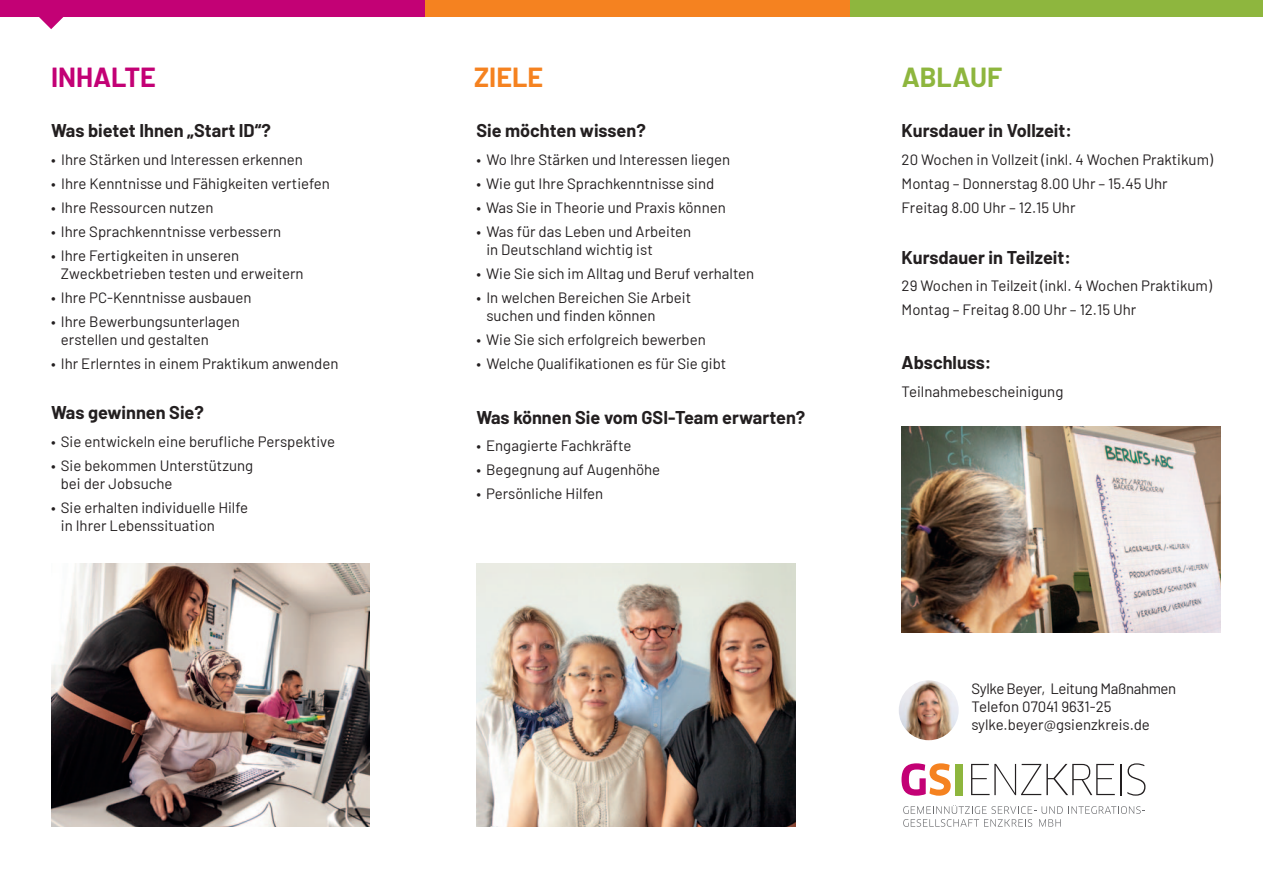
<style>
.page{position:relative;width:1263px;height:893px;background:#fff}
.page>*{position:absolute;margin:0;border:0;box-sizing:border-box;transform-origin:0 0}
.t1{font:700 27px "Barlow";color:#c30175}
.t2{font:700 27px "Barlow";color:#8eb63e}
.t3{font:700 27px "Barlow";color:#f58220}
.t4{font:700 18px "Barlow";color:#231f20}
.t5{font:15px "Barlow";color:#231f20}
.t6{font:15px "Barlow";letter-spacing:-.025em;color:#231f20}
</style>
<div class="page">
<svg style="left:0;top:0;width:425px;height:29px"></svg>
<div style="left:425px;top:0;width:425px;height:17px;background:#f58220"></div>
<div style="left:850px;top:0;width:413px;height:17px;background:#8eb63e"></div>
<svg style="left:903px;top:805px;width:242px;height:22px"></svg>
<svg style="left:901px;top:763px;width:50px;height:33px"></svg>
<div style="left:955px;top:764px;width:7px;height:31px;background:#8eb63e"></div>
<svg style="left:971px;top:764px;width:144px;height:31px"></svg>
<hr style="left:1120px;top:764px;width:1px;height:31px;background:#231f20">
<svg style="left:1127px;top:763px;width:18px;height:33px"></svg>
<img style="left:51px;top:563px;width:319px;height:264px">
<img style="left:901px;top:427px;width:319px;height:205px">
<img style="left:476px;top:563px;width:319px;height:264px">
<img style="left:899px;top:680px;width:60px;height:60px;border-radius:50%">
<p class="t1" style="left:51px;top:60px;width:106px">INHALTE</p>
<p class="t3" style="left:474px;top:60px;width:71px">ZIELE</p>
<p class="t2" style="left:902px;top:60px;width:102px">ABLAUF</p>
<p class="t4" style="left:51px;top:119px;width:221px">Was bietet Ihnen „Start ID“?</p>
<p class="t5" style="left:51px;top:150px;width:253px">• Ihre Stärken und Interessen erkennen</p>
<p class="t5" style="left:51px;top:174px;width:280px">• Ihre Kenntnisse und Fähigkeiten vertiefen</p>
<p class="t5" style="left:51px;top:198px;width:164px">• Ihre Ressourcen nutzen</p>
<p class="t5" style="left:51px;top:222px;width:232px">• Ihre Sprachkenntnisse verbessern</p>
<p class="t5" style="left:51px;top:246px;width:190px">• Ihre Fertigkeiten in unseren</p>
<p class="t5" style="left:61px;top:264px;width:244px">Zweckbetrieben testen und erweitern</p>
<p class="t5" style="left:51px;top:288px;width:202px">• Ihre PC-Kenntnisse ausbauen</p>
<p class="t5" style="left:51px;top:312px;width:190px">• Ihre Bewerbungsunterlagen</p>
<p class="t5" style="left:61px;top:330px;width:150px">erstellen und gestalten</p>
<p class="t5" style="left:51px;top:354px;width:289px">• Ihr Erlerntes in einem Praktikum anwenden</p>
<p class="t4" style="left:51px;top:401px;width:154px">Was gewinnen Sie?</p>
<p class="t5" style="left:51px;top:432px;width:285px">• Sie entwickeln eine berufliche Perspektive</p>
<p class="t5" style="left:51px;top:456px;width:204px">• Sie bekommen Unterstützung</p>
<p class="t5" style="left:61px;top:474px;width:113px">bei der Jobsuche</p>
<p class="t5" style="left:51px;top:498px;width:198px">• Sie erhalten individuelle Hilfe</p>
<p class="t5" style="left:61px;top:516px;width:156px">in Ihrer Lebenssituation</p>
<p class="t4" style="left:476px;top:119px;width:171px">Sie möchten wissen?</p>
<p class="t5" style="left:476px;top:150px;width:255px">• Wo Ihre Stärken und Interessen liegen</p>
<p class="t5" style="left:476px;top:174px;width:239px">• Wie gut Ihre Sprachkenntnisse sind</p>
<p class="t5" style="left:476px;top:198px;width:251px">• Was Sie in Theorie und Praxis können</p>
<p class="t5" style="left:476px;top:222px;width:216px">• Was für das Leben und Arbeiten</p>
<p class="t5" style="left:486px;top:240px;width:168px">in Deutschland wichtig ist</p>
<p class="t5" style="left:476px;top:264px;width:279px">• Wie Sie sich im Alltag und Beruf verhalten</p>
<p class="t5" style="left:476px;top:288px;width:216px">• In welchen Bereichen Sie Arbeit</p>
<p class="t5" style="left:486px;top:306px;width:171px">suchen und finden können</p>
<p class="t5" style="left:476px;top:330px;width:231px">• Wie Sie sich erfolgreich bewerben</p>
<p class="t5" style="left:476px;top:354px;width:252px">• Welche Qualifikationen es für Sie gibt</p>
<p class="t4" style="left:901px;top:351px;width:91px">Abschluss:</p>
<p class="t5" style="left:902px;top:382px;width:163px">Teilnahmebescheinigung</p>
<p class="t4" style="left:901px;top:119px;width:172px">Kursdauer in Vollzeit:</p>
<p class="t5" style="left:902px;top:150px;width:313px">20 Wochen in Vollzeit (inkl. 4 Wochen Praktikum)</p>
<p class="t5" style="left:902px;top:174px;width:267px">Montag – Donnerstag 8.00 Uhr – 15.45 Uhr</p>
<p class="t5" style="left:902px;top:198px;width:175px">Freitag 8.00 Uhr – 12.15 Uhr</p>
<p class="t4" style="left:901px;top:246px;width:171px">Kursdauer in Teilzeit:</p>
<p class="t5" style="left:902px;top:276px;width:312px">29 Wochen in Teilzeit (inkl. 4 Wochen Praktikum)</p>
<p class="t5" style="left:902px;top:300px;width:236px">Montag – Freitag 8.00 Uhr – 12.15 Uhr</p>
<p class="t4" style="left:476px;top:406px;width:330px">Was können Sie vom GSI-Team erwarten?</p>
<p class="t5" style="left:476px;top:436px;width:157px">• Engagierte Fachkräfte</p>
<p class="t5" style="left:476px;top:460px;width:185px">• Begegnung auf Augenhöhe</p>
<p class="t5" style="left:476px;top:484px;width:129px">• Persönliche Hilfen</p>
<p class="t6" style="left:971px;top:679px;width:206px">Sylke Beyer, Leitung Maßnahmen</p>
<p class="t5" style="left:971px;top:697px;width:141px">Telefon 07041 9631-25</p>
<p class="t5" style="left:971px;top:715px;width:180px">sylke.beyer@gsienzkreis.de</p>
</div>
